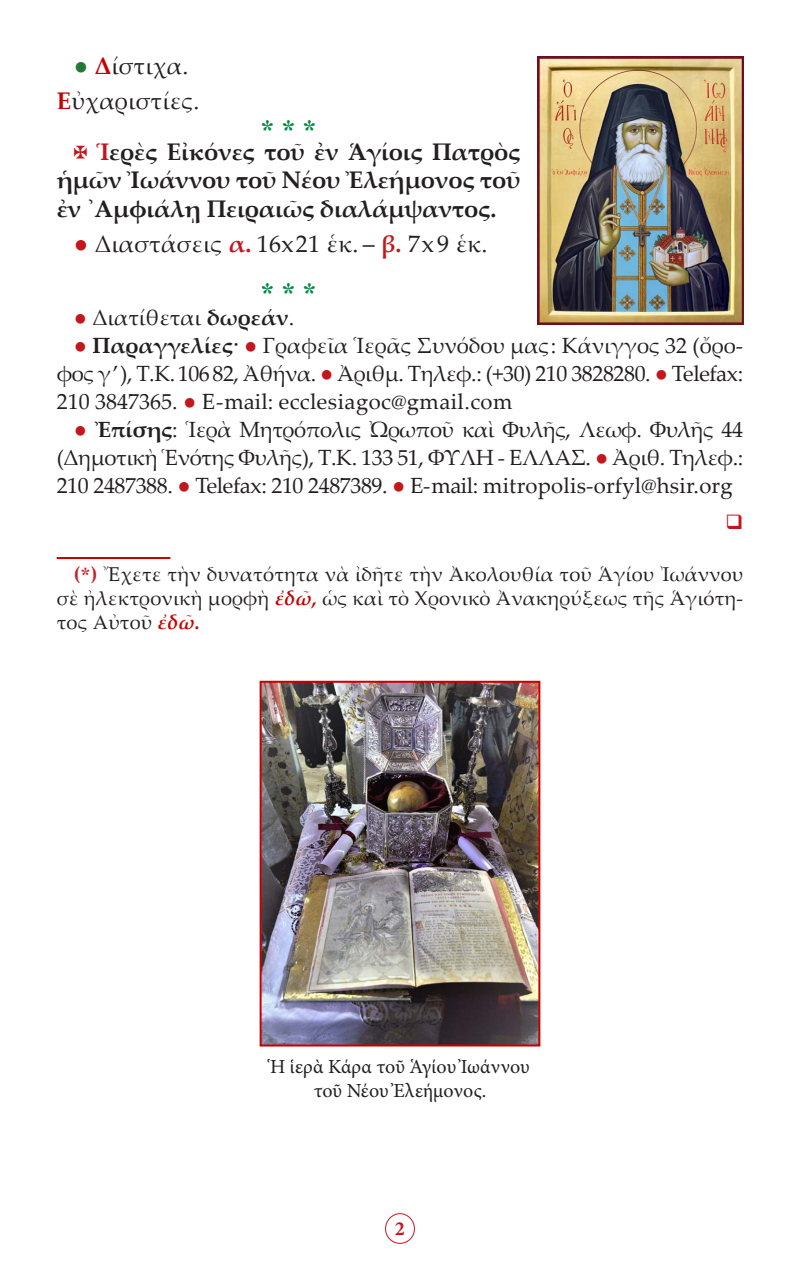
<style>
.page{position:relative;width:800px;height:1270px;background:#fff}
.page>*{position:absolute;margin:0;border:0;box-sizing:border-box;transform-origin:0 0}
.Asteriskoi{font:28px "CTOS New Times Bold Test 1";color:#008b44}
.t1{font:700 24px/28.8px "Palatino Linotype";letter-spacing:-.01em;color:#231f20;text-align:justify}
.t2{font:24px "Palatino Linotype";letter-spacing:.01em;color:#231f20}
.t3{font:22px/28px "Palatino Linotype";color:#231f20;text-align:justify}
.t4{font:20px/24px "Palatino Linotype";letter-spacing:.01em;color:#231f20;text-align:justify}
.t5{font:20px "Minion Pro";color:#231f20}
.t6{font:700 20px "Minion Pro";color:#c4161c}
.s1{color:#207a31}
.s2{font-weight:700;color:#c80000}
.s3{font-family:"BYZIMAK";font-weight:400;color:#c4161c}
.s4{color:#c4161c}
.s5{font-style:italic;color:#c4161c}
.s6{font-weight:700;color:#c4161c}
.s7{font-weight:700}
.s8{font-weight:700;color:#c62026}
.s9{font-family:"CTOS New Times Bold Test 1";color:#c62026}
.s10{font-weight:700;font-style:italic;color:#c80000}
</style>
<div class="page">
<div style="left:385px;top:1213px;width:30px;height:31px;border:1px solid #c4161c;border-radius:50%"></div>
<hr style="left:57px;top:557px;width:113px;height:2px;background:#c80000">
<img style="left:263px;top:684px;width:274px;height:359px">
<div style="left:260px;top:681px;width:280px;height:365px;border:2px solid #c80000"></div>
<img style="left:537px;top:57px;width:206px;height:268px">
<p class="t2" style="left:74px;top:49px;width:116px"><span class="s1">●</span> <span class="s2">Δ</span>ίστιχα.</p>
<p class="t2" style="left:57px;top:84px;width:144px"><span class="s2">Ε</span>ὐχαριστίες.</p>
<p class="Asteriskoi" style="left:261px;top:114px;width:57px">* * *</p>
<p class="t1" style="left:57px;top:136px;width:465px;text-indent:17px"><span class="s3">#</span> <span class="s4">Ἱ</span>ερὲς Εἰκόνες τοῦ ἐν Ἁγίοις Πατρὸς ἡμῶν Ἰωάννου τοῦ Νέου Ἐλεήμονος τοῦ ἐν ᾿Αμφιάλῃ Πειραιῶς διαλάμψαντος.</p>
<p class="t2" style="left:74px;top:226px;width:415px"><span class="s5">●</span> Διαστάσεις <span class="s6">α.</span> 16x21 ἑκ. – <span class="s6">β.</span> 7x9 ἑκ.</p>
<p class="Asteriskoi" style="left:261px;top:277px;width:57px">* * *</p>
<p class="t3" style="left:74px;top:303px;width:222px"><span class="s5">●</span> Διατίθεται <span class="s7">δωρεάν</span>.</p>
<p class="t3" style="left:57px;top:331px;width:688px;text-indent:17px"><span class="s5">●</span> <span class="s7">Παραγγελίες</span>· <span class="s5">●</span> Γραφεῖα Ἱερᾶς Συνόδου μας: Κάνιγγος 32 (ὄρο&shy;φος γ’), Τ.Κ. 106 82, Ἀθήνα. <span class="s5">●</span> Ἀριθμ. Τηλεφ.: (+30) 210 3828280. <span class="s5">●</span> Telefax:<br>210 3847365. <span class="s5">●</span> E-mail: ecclesiagoc@gmail.com</p>
<p class="t3" style="left:57px;top:415px;width:688px;text-indent:17px"><span class="s5">●</span> <span class="s7">Ἐπίσης</span>: Ἱερὰ Μητρόπολις Ὠρωποῦ καὶ Φυλῆς, Λεωφ. Φυλῆς 44 (Δημοτικὴ Ἑνότης Φυλῆς), Τ.Κ. 133 51, ΦΥΛΗ - ΕΛΛΑΣ. <span class="s5">●</span> Ἀριθ. Τηλεφ.:<br>210 2487388. <span class="s5">●</span> Telefax: 210 2487389. <span class="s5">●</span> E-mail: mitropolis-orfyl@hsir.org</p>
<p class="t4" style="left:57px;top:561px;width:688px;text-indent:17px"><span class="s8">(</span><span class="s9">*</span><span class="s8">)</span> Ἔχετε τὴν δυνατότητα νὰ ἰδῆτε τὴν Ἀκολουθία τοῦ Ἁγίου Ἰωάννου σὲ ἠλεκτρονικὴ μορφὴ <span class="s10">ἐδῶ,</span> ὡς καὶ τὸ Χρονικὸ Ἀνακηρύξεως τῆς Ἁγιότη&shy;τος Αὐτοῦ <span class="s10">ἐδῶ.</span></p>
<p class="t5" style="left:270px;top:1053px;width:261px">Ἡ ἱερὰ Κάρα τοῦ Ἁγίου Ἰωάννου</p>
<p class="t5" style="left:314px;top:1077px;width:174px">τοῦ Νέου Ἐλεήμονος.</p>
<p class="t6" style="left:395px;top:1215px;width:11px">2</p>
</div>
